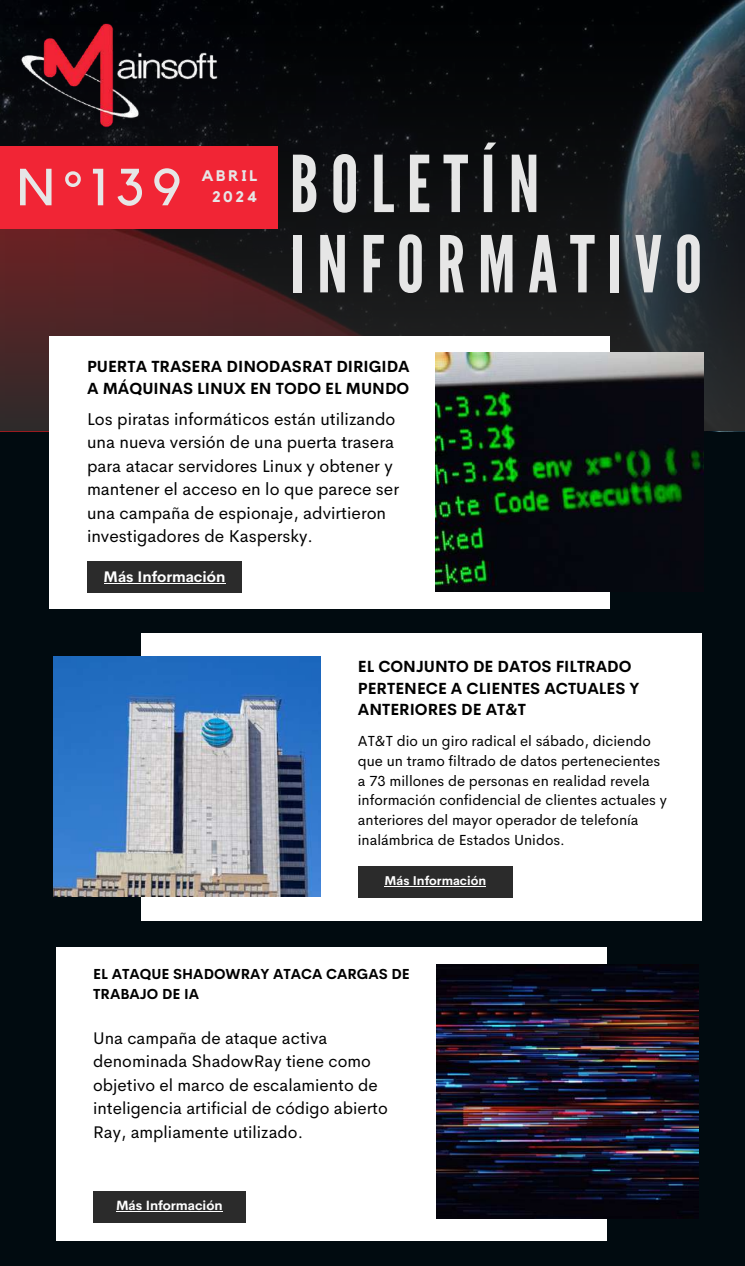
<style>
.page{position:relative;width:745px;height:1266px;background:#fff}
.page>*{position:absolute;margin:0;border:0;box-sizing:border-box;transform-origin:0 0}
.t1{font:78.12px/80.2px "League Gothic";letter-spacing:.16em;color:#e6e6e6}
.t2{font:51.5px "Kollektif";color:#e6e6e6}
.t3{font:17.12px/23.5px "Cerebri Sans";color:#000}
.t4{font:16.88px/23.5px "Cerebri Sans";color:#000}
.t5{font:700 15.75px/21.5px "Cerebri Sans";color:#000}
.t6{font:700 15.25px/21.2px "Kollektif";letter-spacing:.175em;color:#e6e6e6;text-align:right}
.t7{font:700 15px "Cerebri Sans";color:#fff}
.t8{font:14.62px/19.8px "Cerebri Sans";color:#000}
.t9{font:700 14.25px/19.8px "Cerebri Sans";color:#000}
.t10{font:700 13.12px "Cerebri Sans";color:#fff}
.t11{font:700 12.5px "Cerebri Sans";color:#fff}
</style>
<div class="page">
<div style="left:0;top:0;width:744px;height:1266px;background:#010b10"></div>
<svg style="left:0;top:0;width:744px;height:431px"></svg>
<div style="left:49px;top:336px;width:561px;height:272px;background:#fff"></div>
<img style="left:436px;top:353px;width:267px;height:239px">
<div style="left:87px;top:561px;width:155px;height:32px;background:#2b2b2b"></div>
<hr style="left:103px;top:582px;width:122px;height:1px;background:#fff">
<div style="left:141px;top:633px;width:560px;height:287px;background:#fff"></div>
<img style="left:53px;top:657px;width:267px;height:239px">
<div style="left:358px;top:866px;width:154px;height:31px;background:#2b2b2b"></div>
<hr style="left:384px;top:886px;width:102px;height:1px;background:#fff">
<img style="left:17px;top:16px;width:206px;height:118px">
<div style="left:56px;top:947px;width:551px;height:293px;background:#fff"></div>
<img style="left:436px;top:965px;width:262px;height:254px">
<div style="left:93px;top:1191px;width:152px;height:31px;background:#2b2b2b"></div>
<hr style="left:116px;top:1211px;width:106px;height:1px;background:#fff">
<div style="left:0;top:146px;width:277px;height:82px;background:#f12535"></div>
<h2 class="t2" style="left:17px;top:164px;width:166px">N°139</h2>
<p class="t6" style="left:201px;top:165px;width:57px">ABRIL<br>2024</p>
<h1 class="t1" style="left:290px;top:146px;width:414px">BOLETÍN<br>INFORMATIVO</h1>
<p class="t5" style="left:87px;top:355px;width:324px;line-height:21.9px">PUERTA TRASERA DINODASRAT DIRIGIDA<br>A MÁQUINAS LINUX EN TODO EL MUNDO</p>
<p class="t3" style="left:87px;top:407px;width:313px">Los piratas informáticos están utilizando una nueva versión de una puerta trasera para atacar servidores Linux y obtener y mantener el acceso en lo que parece ser una campaña de espionaje, advirtieron investigadores de Kaspersky.</p>
<p class="t7" style="left:103px;top:566px;width:123px">Más Información</p>
<p class="t5" style="left:358px;top:656px;width:283px">EL CONJUNTO DE DATOS FILTRADO<br>PERTENECE A CLIENTES ACTUALES Y<br>ANTERIORES DE AT&amp;T</p>
<p class="t8" style="left:358px;top:731px;width:310px">AT&amp;T dio un giro radical el sábado, diciendo que un tramo filtrado de datos pertenecientes a 73 millones de personas en realidad revela información confidencial de clientes actuales y anteriores del mayor operador de telefonía inalámbrica de Estados Unidos.</p>
<p class="t11" style="left:384px;top:873px;width:103px">Más Información</p>
<p class="t9" style="left:93px;top:964px;width:318px">EL ATAQUE SHADOWRAY ATACA CARGAS DE<br>TRABAJO DE IA</p>
<p class="t4" style="left:93px;top:1026px;width:296px">Una campaña de ataque activa denominada ShadowRay tiene como objetivo el marco de escalamiento de inteligencia artificial de código abierto Ray, ampliamente utilizado.</p>
<p class="t10" style="left:116px;top:1197px;width:108px">Más Información</p>
</div>
